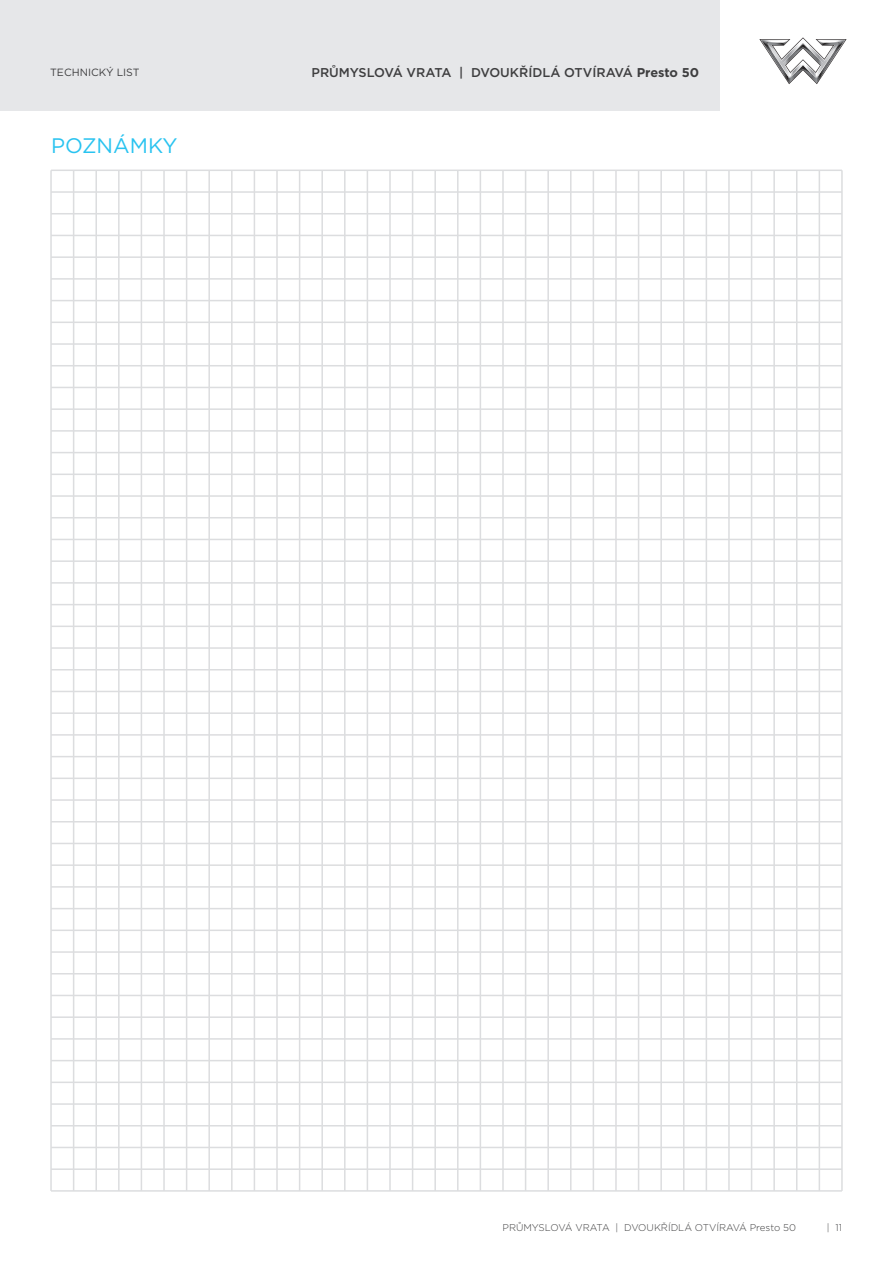
<style>
.page{position:relative;width:893px;height:1263px;background:#fff}
.page>*{position:absolute;margin:0;border:0;box-sizing:border-box;transform-origin:0 0}
.Page_header{font:21px "Gotham";color:#29c3f0}
.t1{font:500 12.75px "Gotham";color:#3e3e3f}
.t2{font:10.5px "Gotham";color:#3e3e3f}
.t3{font:300 9.75px "Gotham";color:#3e3e3f}
.s1{font-weight:700}
</style>
<div class="page">
<div style="left:0;top:0;width:721px;height:111px;background:#e6e7e9"></div>
<svg style="left:759px;top:37px;width:88px;height:47px"></svg>
<hr style="left:50px;top:170px;width:2px;height:1021px;background:#dcdddf">
<hr style="left:819px;top:170px;width:1px;height:1021px;background:#dcdddf">
<hr style="left:796px;top:170px;width:1px;height:1021px;background:#dcdddf">
<hr style="left:773px;top:170px;width:2px;height:1021px;background:#dcdddf">
<hr style="left:751px;top:170px;width:1px;height:1021px;background:#dcdddf">
<hr style="left:728px;top:170px;width:2px;height:1021px;background:#dcdddf">
<hr style="left:706px;top:170px;width:1px;height:1021px;background:#dcdddf">
<hr style="left:683px;top:170px;width:1px;height:1021px;background:#dcdddf">
<hr style="left:660px;top:170px;width:2px;height:1021px;background:#dcdddf">
<hr style="left:638px;top:170px;width:1px;height:1021px;background:#dcdddf">
<hr style="left:615px;top:170px;width:2px;height:1021px;background:#dcdddf">
<hr style="left:593px;top:170px;width:1px;height:1021px;background:#dcdddf">
<hr style="left:570px;top:170px;width:1px;height:1021px;background:#dcdddf">
<hr style="left:547px;top:170px;width:2px;height:1021px;background:#dcdddf">
<hr style="left:525px;top:170px;width:1px;height:1021px;background:#dcdddf">
<hr style="left:502px;top:170px;width:2px;height:1021px;background:#dcdddf">
<hr style="left:480px;top:170px;width:1px;height:1021px;background:#dcdddf">
<hr style="left:457px;top:170px;width:2px;height:1021px;background:#dcdddf">
<hr style="left:434px;top:170px;width:2px;height:1021px;background:#dcdddf">
<hr style="left:412px;top:170px;width:1px;height:1021px;background:#dcdddf">
<hr style="left:389px;top:170px;width:2px;height:1021px;background:#dcdddf">
<hr style="left:367px;top:170px;width:1px;height:1021px;background:#dcdddf">
<hr style="left:344px;top:170px;width:2px;height:1021px;background:#dcdddf">
<hr style="left:321px;top:170px;width:2px;height:1021px;background:#dcdddf">
<hr style="left:299px;top:170px;width:1px;height:1021px;background:#dcdddf">
<hr style="left:276px;top:170px;width:2px;height:1021px;background:#dcdddf">
<hr style="left:254px;top:170px;width:1px;height:1021px;background:#dcdddf">
<hr style="left:231px;top:170px;width:2px;height:1021px;background:#dcdddf">
<hr style="left:208px;top:170px;width:2px;height:1021px;background:#dcdddf">
<hr style="left:186px;top:170px;width:1px;height:1021px;background:#dcdddf">
<hr style="left:163px;top:170px;width:2px;height:1021px;background:#dcdddf">
<hr style="left:141px;top:170px;width:1px;height:1021px;background:#dcdddf">
<hr style="left:118px;top:170px;width:2px;height:1021px;background:#dcdddf">
<hr style="left:95px;top:170px;width:2px;height:1021px;background:#dcdddf">
<hr style="left:73px;top:170px;width:1px;height:1021px;background:#dcdddf">
<hr style="left:841px;top:170px;width:2px;height:1021px;background:#dcdddf">
<hr style="left:51px;top:170px;width:791px;height:1px;background:#dcdddf">
<hr style="left:51px;top:191px;width:791px;height:2px;background:#dcdddf">
<hr style="left:51px;top:213px;width:791px;height:1px;background:#dcdddf">
<hr style="left:51px;top:235px;width:791px;height:1px;background:#dcdddf">
<hr style="left:51px;top:256px;width:791px;height:2px;background:#dcdddf">
<hr style="left:51px;top:278px;width:791px;height:2px;background:#dcdddf">
<hr style="left:51px;top:300px;width:791px;height:1px;background:#dcdddf">
<hr style="left:51px;top:322px;width:791px;height:1px;background:#dcdddf">
<hr style="left:51px;top:343px;width:791px;height:2px;background:#dcdddf">
<hr style="left:51px;top:365px;width:791px;height:1px;background:#dcdddf">
<hr style="left:51px;top:387px;width:791px;height:1px;background:#dcdddf">
<hr style="left:51px;top:408px;width:791px;height:2px;background:#dcdddf">
<hr style="left:51px;top:430px;width:791px;height:2px;background:#dcdddf">
<hr style="left:51px;top:452px;width:791px;height:1px;background:#dcdddf">
<hr style="left:51px;top:474px;width:791px;height:1px;background:#dcdddf">
<hr style="left:51px;top:495px;width:791px;height:2px;background:#dcdddf">
<hr style="left:51px;top:517px;width:791px;height:1px;background:#dcdddf">
<hr style="left:51px;top:539px;width:791px;height:1px;background:#dcdddf">
<hr style="left:51px;top:560px;width:791px;height:2px;background:#dcdddf">
<hr style="left:51px;top:582px;width:791px;height:2px;background:#dcdddf">
<hr style="left:51px;top:604px;width:791px;height:1px;background:#dcdddf">
<hr style="left:51px;top:625px;width:791px;height:2px;background:#dcdddf">
<hr style="left:51px;top:647px;width:791px;height:2px;background:#dcdddf">
<hr style="left:51px;top:669px;width:791px;height:1px;background:#dcdddf">
<hr style="left:51px;top:691px;width:791px;height:1px;background:#dcdddf">
<hr style="left:51px;top:734px;width:791px;height:2px;background:#dcdddf">
<hr style="left:51px;top:777px;width:791px;height:2px;background:#dcdddf">
<hr style="left:51px;top:821px;width:791px;height:1px;background:#dcdddf">
<hr style="left:51px;top:864px;width:791px;height:2px;background:#dcdddf">
<hr style="left:51px;top:929px;width:791px;height:2px;background:#dcdddf">
<hr style="left:51px;top:973px;width:791px;height:1px;background:#dcdddf">
<hr style="left:51px;top:1038px;width:791px;height:2px;background:#dcdddf">
<hr style="left:51px;top:886px;width:791px;height:2px;background:#dcdddf">
<hr style="left:51px;top:995px;width:791px;height:1px;background:#dcdddf">
<hr style="left:51px;top:1060px;width:791px;height:1px;background:#dcdddf">
<hr style="left:51px;top:1103px;width:791px;height:2px;background:#dcdddf">
<hr style="left:51px;top:1125px;width:791px;height:1px;background:#dcdddf">
<hr style="left:51px;top:1147px;width:791px;height:1px;background:#dcdddf">
<hr style="left:51px;top:1168px;width:791px;height:2px;background:#dcdddf">
<hr style="left:51px;top:1190px;width:791px;height:2px;background:#dcdddf">
<hr style="left:51px;top:712px;width:791px;height:2px;background:#dcdddf">
<hr style="left:51px;top:756px;width:791px;height:1px;background:#dcdddf">
<hr style="left:51px;top:799px;width:791px;height:2px;background:#dcdddf">
<hr style="left:51px;top:843px;width:791px;height:1px;background:#dcdddf">
<hr style="left:51px;top:908px;width:791px;height:1px;background:#dcdddf">
<hr style="left:51px;top:951px;width:791px;height:2px;background:#dcdddf">
<hr style="left:51px;top:1016px;width:791px;height:2px;background:#dcdddf">
<hr style="left:51px;top:1081px;width:791px;height:2px;background:#dcdddf">
<p class="t2" style="left:50px;top:66px;width:91px">TECHNICKÝ LIST</p>
<h2 class="t1" style="left:311px;top:65px;width:389px">PRŮMYSLOVÁ VRATA | DVOUKŘÍDLÁ OTVÍRAVÁ <span class="s1">Presto 50</span></h2>
<p class="Page_header" style="left:51px;top:132px;width:128px">POZNÁMKY</p>
<p class="t3" style="left:503px;top:1221px;width:295px">PRŮMYSLOVÁ VRATA | DVOUKŘÍDLÁ OTVÍRAVÁ Presto 50</p>
<p class="t3" style="left:827px;top:1221px;width:17px">| 11</p>
</div>
